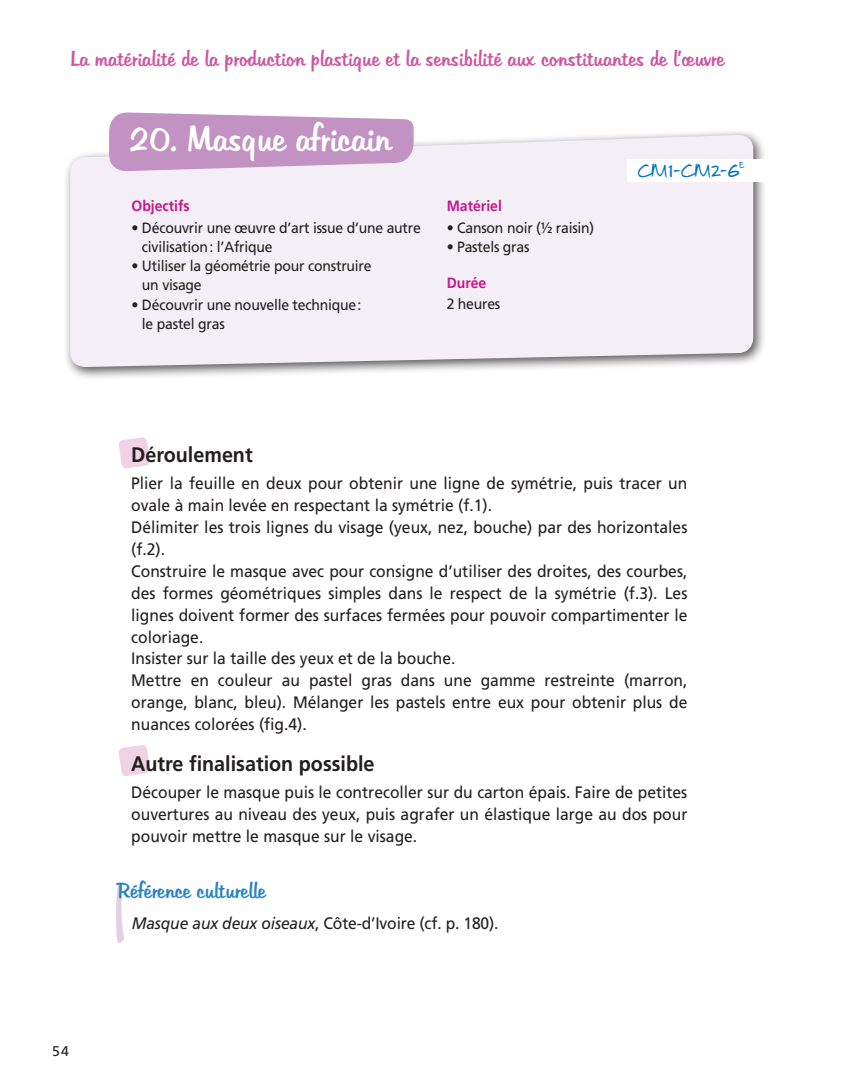
<style>
.page{position:relative;width:844px;height:1091px;background:#fff}
.page>*{position:absolute;margin:0;border:0;box-sizing:border-box;transform-origin:0 0}
.t1{font:35px "Hudson";color:#fff;scale:.95 1}
.t2{font:22.75px "Jotting Regular SC850";color:#0072bc}
.t3{font:21px "Hudson";color:#cd56a0;scale:.95 1}
.t4{font:700 21px "Frutiger";color:#231f20;scale:.94 1}
.t5{font:21px "Hudson";color:#2783c5;scale:.95 1}
.t6{font:16.62px/21.9px "Frutiger";color:#231f20;scale:.94 1}
.t7{font:14.88px/19.2px "Frutiger";letter-spacing:-.015em;color:#231f20;scale:.94 1}
.t8{font:700 14.88px "Frutiger";color:#c5168c;scale:.94 1}
.t9{font:14px "Frutiger";color:#231f20}
.s1{font-style:italic}
</style>
<div class="page">
<svg style="left:119px;top:745px;width:31px;height:31px"></svg>
<svg style="left:119px;top:437px;width:31px;height:32px"></svg>
<div style="left:64px;top:129px;width:702px;height:251px;background:#231f20;opacity:.75"></div>
<div style="left:70px;top:134px;width:682px;height:233px;background:#f4eff6"></div>
<div style="left:626px;top:159px;width:147px;height:22px;background:#fff"></div>
<svg style="left:109px;top:112px;width:304px;height:60px;background:#caa1ca"></svg>
<svg style="left:116px;top:883px;width:9px;height:60px"></svg>
<p class="t3" style="left:70px;top:47px;width:689px">La matérialité de la production plastique et la sensibilité aux constituantes de l’œuvre</p>
<h1 class="t1" style="left:128px;top:119px;width:277px">20. Masque africain</h1>
<p class="t8" style="left:131px;top:197px;width:63px">Objectifs</p>
<p class="t7" style="left:142px;top:217px;width:298px;text-indent:-11px">• Découvrir une œuvre d’art issue d’une autre civilisation: l’Afrique</p>
<p class="t7" style="left:142px;top:256px;width:246px;text-indent:-10px">• Utiliser la géométrie pour construire un visage</p>
<p class="t7" style="left:142px;top:294px;width:235px;text-indent:-11px">• Découvrir une nouvelle technique: le pastel gras</p>
<p class="t8" style="left:446px;top:197px;width:60px">Matériel</p>
<p class="t7" style="left:446px;top:217px;width:158px">• Canson noir (½ raisin)</p>
<p class="t7" style="left:446px;top:237px;width:90px">• Pastels gras</p>
<p class="t8" style="left:446px;top:274px;width:44px">Durée</p>
<p class="t7" style="left:446px;top:294px;width:59px">2 heures</p>
<h2 class="t2" style="left:637px;top:158px;width:108px">CM1-CM2-6<sup>e</sup></h2>
<p class="t4" style="left:131px;top:443px;width:131px">Déroulement</p>
<p class="t6" style="left:131px;top:472px;width:593px">Plier la feuille en deux pour obtenir une ligne de symétrie, puis tracer un ovale à main levée en respectant la symétrie (f.1).<br>Délimiter les trois lignes du visage (yeux, nez, bouche) par des horizontales (f.2).<br>Construire le masque avec pour consigne d’utiliser des droites, des courbes, des formes géométriques simples dans le respect de la symétrie (f.3). Les lignes doivent former des surfaces fermées pour pouvoir compartimenter le coloriage.<br>Insister sur la taille des yeux et de la bouche.<br>Mettre en couleur au pastel gras dans une gamme restreinte (marron, orange, blanc, bleu). Mélanger les pastels entre eux pour obtenir plus de nuances colorées (fig.4).</p>
<p class="t4" style="left:131px;top:751px;width:260px">Autre finalisation possible</p>
<p class="t6" style="left:131px;top:780px;width:593px;text-align:justify">Découper le masque puis le contrecoller sur du carton épais. Faire de petites ouvertures au niveau des yeux, puis agrafer un élastique large au dos pour pouvoir mettre le masque sur le visage.</p>
<p class="t5" style="left:117px;top:878px;width:158px">Référence culturelle</p>
<p class="t9" style="left:52px;top:1042px;width:18px">54</p>
<p class="t6" style="left:132px;top:912px;width:391px"><span class="s1">Masque aux deux oiseaux</span>, Côte-d’Ivoire (cf. p. 180).</p>
</div>
